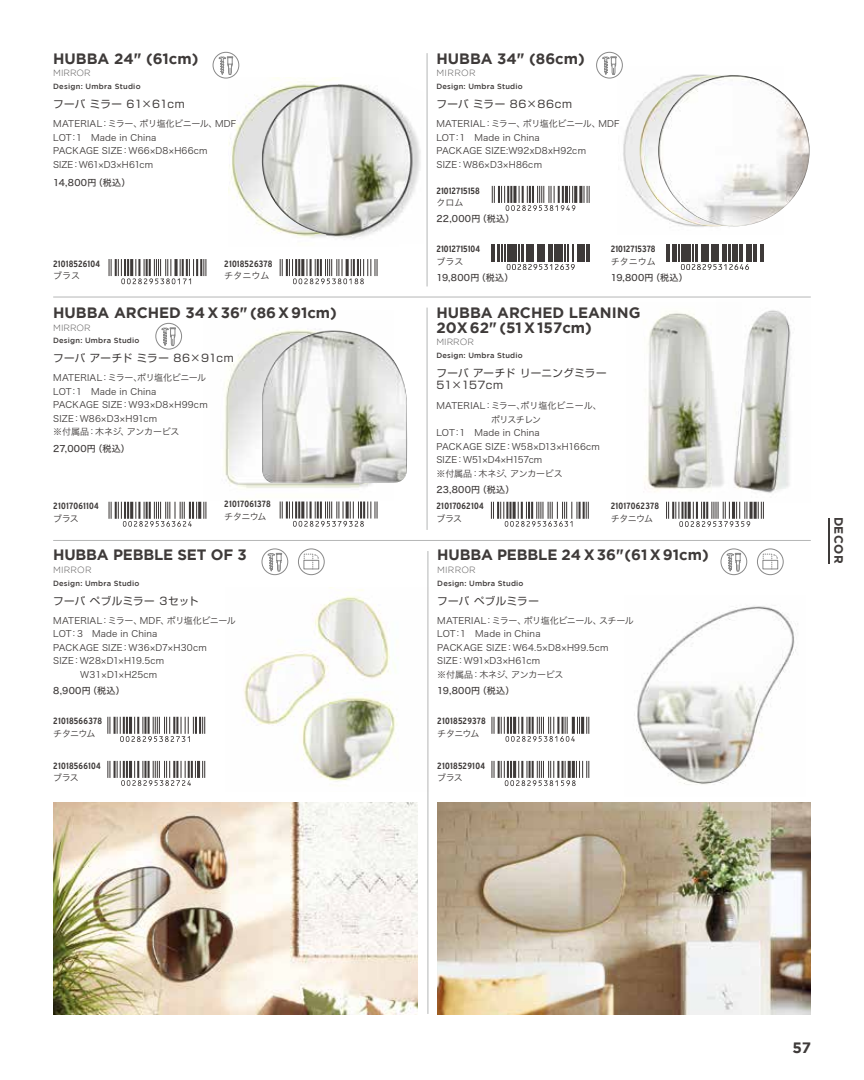
<style>
.page{position:relative;width:864px;height:1080px;background:#fff}
.page>*{position:absolute;margin:0;border:0;box-sizing:border-box;transform-origin:0 0}
.t1{font:700 15px/15px "Gotham";color:#3e3a39}
.t2{font:700 12px "Gotham";letter-spacing:.04em;color:#3e3a39}
.t3{font:10.5px/12.6px "Shin Go Pro";letter-spacing:.035em;color:#3e3a39}
.t4{font:10.5px "Shin Go Pro";letter-spacing:.06em;color:#3e3a39}
.t5{font:10.5px "Shin Go Pro";letter-spacing:.005em;color:#3e3a39}
.t6{font:9px/13.5px "Hiragino Sans W3";letter-spacing:.015em;color:#3e3a39}
.t7{font:700 condensed 9px "Interstate";letter-spacing:.015em;color:#3e3a39}
.t8{font:9px "Hiragino Sans W5";letter-spacing:.03em;color:#3e3a39}
.t9{font:300 9px "Gotham";letter-spacing:.01em;color:#595757}
.t10{font:9px "Hira Kaku Pro N W3";color:#3e3a39}
.t11{font:500 7.5px "Gotham";letter-spacing:.025em;color:#3e3a39}
.s1{font-family:"Hira Kaku Pro N W3"}
</style>
<div class="page">
<img style="left:53px;top:802px;width:364px;height:213px">
<img style="left:437px;top:802px;width:373px;height:213px">
<img style="left:229px;top:106px;width:23px;height:107px">
<img style="left:617px;top:67px;width:166px;height:160px">
<img style="left:252px;top:77px;width:169px;height:162px">
<img style="left:639px;top:75px;width:151px;height:151px;border-radius:76px">
<img style="left:657px;top:75px;width:152px;height:151px;border-radius:76px">
<img style="left:223px;top:329px;width:148px;height:160px">
<img style="left:261px;top:330px;width:146px;height:154px">
<img style="left:644px;top:311px;width:72px;height:181px">
<img style="left:716px;top:310px;width:75px;height:193px">
<img style="left:243px;top:588px;width:186px;height:204px">
<img style="left:636px;top:605px;width:160px;height:180px">
<div style="left:213px;top:52px;width:26px;height:26px;border:1px solid #898989;border-radius:50%"></div>
<svg style="left:217px;top:56px;width:16px;height:19px"></svg>
<div style="left:596px;top:52px;width:26px;height:26px;border:1px solid #898989;border-radius:50%"></div>
<svg style="left:600px;top:56px;width:16px;height:19px"></svg>
<div style="left:155px;top:323px;width:27px;height:26px;border:1px solid #898989;border-radius:50%"></div>
<svg style="left:160px;top:327px;width:16px;height:19px"></svg>
<div style="left:298px;top:549px;width:26px;height:26px;border:1px solid #898989;border-radius:50%"></div>
<svg style="left:303px;top:554px;width:16px;height:15px"></svg>
<div style="left:262px;top:549px;width:26px;height:26px;border:1px solid #898989;border-radius:50%"></div>
<svg style="left:266px;top:553px;width:16px;height:19px"></svg>
<div style="left:756px;top:549px;width:27px;height:26px;border:1px solid #898989;border-radius:50%"></div>
<svg style="left:762px;top:554px;width:15px;height:15px"></svg>
<div style="left:720px;top:549px;width:26px;height:26px;border:1px solid #898989;border-radius:50%"></div>
<svg style="left:724px;top:553px;width:16px;height:19px"></svg>
<svg style="left:108px;top:259px;width:98px;height:25px"></svg>
<svg style="left:279px;top:259px;width:98px;height:25px"></svg>
<svg style="left:491px;top:245px;width:3px;height:17px"></svg>
<hr style="left:497px;top:245px;width:3px;height:17px;background:#3e3a39">
<svg style="left:501px;top:245px;width:88px;height:25px"></svg>
<svg style="left:666px;top:245px;width:97px;height:25px"></svg>
<svg style="left:491px;top:186px;width:98px;height:25px"></svg>
<svg style="left:108px;top:502px;width:98px;height:25px"></svg>
<svg style="left:279px;top:502px;width:98px;height:25px"></svg>
<svg style="left:490px;top:502px;width:98px;height:25px"></svg>
<svg style="left:666px;top:502px;width:97px;height:25px"></svg>
<svg style="left:491px;top:717px;width:98px;height:25px"></svg>
<svg style="left:491px;top:761px;width:98px;height:25px"></svg>
<svg style="left:107px;top:717px;width:98px;height:25px"></svg>
<svg style="left:107px;top:761px;width:98px;height:25px"></svg>
<hr style="left:827px;top:518px;width:1px;height:45px;background:#3e3a39">
<hr style="left:427px;top:551px;width:1px;height:463px;background:#b5b6b6">
<hr style="left:53px;top:540px;width:757px;height:1px;background:#b5b6b6">
<hr style="left:426px;top:308px;width:1px;height:222px;background:#b5b6b6">
<hr style="left:426px;top:53px;width:1px;height:233px;background:#b5b6b6">
<hr style="left:53px;top:297px;width:757px;height:1px;background:#b5b6b6">
<h1 class="t1" style="left:53px;top:51px;width:147px">HUBBA 24" (61cm)</h1>
<p class="t9" style="left:53px;top:68px;width:39px">MIRROR</p>
<p class="t11" style="left:53px;top:82px;width:89px">Design: Umbra Studio</p>
<p class="t5" style="left:53px;top:95px;width:133px">フーバ ミラー 61×61cm</p>
<p class="t6" style="left:53px;top:116px;width:185px">MATERIAL：ミラー、ポリ塩化ビニール、MDF<br>LOT：1　Made in China<br>PACKAGE SIZE：W66×D8×H66cm<br>SIZE：W61×D3×H61cm</p>
<p class="t8" style="left:53px;top:174px;width:79px">14,800円（税込）</p>
<p class="t7" style="left:53px;top:259px;width:48px">21018526104</p>
<p class="t10" style="left:53px;top:268px;width:29px">ブラス</p>
<p class="t7" style="left:224px;top:259px;width:49px">21018526378</p>
<p class="t10" style="left:224px;top:268px;width:47px">チタニウム</p>
<h1 class="t1" style="left:53px;top:305px;width:285px">HUBBA ARCHED 34 X36" (86X91cm)</h1>
<p class="t9" style="left:53px;top:323px;width:39px">MIRROR</p>
<p class="t11" style="left:53px;top:336px;width:88px">Design: Umbra Studio</p>
<p class="t3" style="left:53px;top:351px;width:182px">フーバ アーチド ミラー 86×91cm</p>
<p class="t6" style="left:53px;top:371px;width:156px">MATERIAL：ミラー､ポリ塩化ビニール<br>LOT：1　Made in China<br>PACKAGE SIZE：W93×D8×H99cm<br>SIZE：W86×D3×H91cm<br>※付属品：木ネジ、アンカービス</p>
<p class="t8" style="left:53px;top:440px;width:78px">27,000円（税込）</p>
<p class="t7" style="left:53px;top:501px;width:47px">21017061104</p>
<p class="t6" style="left:53px;top:511px;width:27px">ブラス</p>
<p class="t7" style="left:224px;top:499px;width:48px">21017061378</p>
<p class="t6" style="left:224px;top:509px;width:44px">チタニウム</p>
<h1 class="t1" style="left:53px;top:547px;width:195px">HUBBA PEBBLE SET OF 3</h1>
<p class="t9" style="left:53px;top:565px;width:40px">MIRROR</p>
<p class="t11" style="left:53px;top:579px;width:88px">Design: Umbra Studio</p>
<p class="t3" style="left:53px;top:593px;width:147px">フーバ ペブルミラー 3セット</p>
<p class="t6" style="left:53px;top:613px;width:184px">MATERIAL：ミラー、MDF、ポリ塩化ビニール<br>LOT：3　Made in China<br>PACKAGE SIZE：W36×D7×H30cm<br>SIZE：W28×D1×H19.5cm<br>　　 W31×D1×H25cm</p>
<p class="t8" style="left:53px;top:683px;width:73px">8,900円（税込）</p>
<p class="t7" style="left:53px;top:716px;width:50px">21018566378</p>
<p class="t6" style="left:53px;top:726px;width:44px">チタニウム</p>
<p class="t7" style="left:53px;top:760px;width:49px">21018566104</p>
<p class="t6" style="left:53px;top:770px;width:27px">ブラス</p>
<h1 class="t1" style="left:436px;top:51px;width:150px">HUBBA 34" (86cm)</h1>
<p class="t9" style="left:436px;top:68px;width:41px">MIRROR</p>
<p class="t11" style="left:436px;top:82px;width:88px">Design: Umbra Studio</p>
<p class="t4" style="left:436px;top:95px;width:137px">フーバ ミラー 86×86cm</p>
<p class="t6" style="left:436px;top:116px;width:185px">MATERIAL：ミラー、ポリ塩化ビニール、MDF<br>LOT：1　Made in China<br>PACKAGE SIZE:W92xD8xH92cm<br>SIZE：W86×D3×H86cm</p>
<p class="t7" style="left:436px;top:185px;width:45px">21012715158</p>
<p class="t10" style="left:436px;top:194px;width:29px">クロム</p>
<p class="t8" style="left:436px;top:211px;width:79px">22,000円（税込）</p>
<p class="t7" style="left:436px;top:244px;width:45px">21012715104</p>
<p class="t10" style="left:436px;top:253px;width:29px">ブラス</p>
<p class="t8" style="left:436px;top:269px;width:78px">19,800円（税込）</p>
<p class="t7" style="left:610px;top:244px;width:46px">21012715378</p>
<p class="t10" style="left:610px;top:253px;width:47px">チタニウム</p>
<p class="t8" style="left:610px;top:269px;width:78px">19,800円（税込）</p>
<h1 class="t1" style="left:436px;top:305px;width:205px">HUBBA ARCHED LEANING<br>20X62" (51 X157cm)</h1>
<p class="t9" style="left:436px;top:337px;width:39px">MIRROR</p>
<p class="t11" style="left:436px;top:351px;width:88px">Design: Umbra Studio</p>
<p class="t3" style="left:436px;top:365px;width:171px">フーバ アーチド リーニングミラー<br>51×157cm</p>
<p class="t6" style="left:436px;top:399px;width:165px">MATERIAL：ミラー､<span class="s1">ポリ塩化ビニール､</span>　　　　　 ポリスチレン<br>LOT：1　Made in China<br>PACKAGE SIZE：W58×D13×H166cm<br>SIZE：W51×D4×H157cm<br>※付属品：木ネジ、アンカービス</p>
<p class="t8" style="left:436px;top:482px;width:79px">23,800円（税込）</p>
<p class="t7" style="left:436px;top:501px;width:49px">21017062104</p>
<p class="t6" style="left:436px;top:511px;width:27px">ブラス</p>
<p class="t7" style="left:610px;top:501px;width:50px">21017062378</p>
<p class="t6" style="left:610px;top:511px;width:44px">チタニウム</p>
<h1 class="t1" style="left:437px;top:547px;width:273px">HUBBA PEBBLE 24 X36"(61 X91cm)</h1>
<p class="t9" style="left:437px;top:565px;width:40px">MIRROR</p>
<p class="t11" style="left:437px;top:579px;width:88px">Design: Umbra Studio</p>
<p class="t3" style="left:437px;top:593px;width:103px">フーバ ペブルミラー</p>
<p class="t6" style="left:437px;top:613px;width:198px">MATERIAL：ミラー、ポリ塩化ビニール、スチール<br>LOT：1　Made in China<br>PACKAGE SIZE：W64.5×D8×H99.5cm<br>SIZE：W91×D3×H61cm<br>※付属品：木ネジ、アンカービス</p>
<p class="t8" style="left:437px;top:683px;width:78px">19,800円（税込）</p>
<p class="t7" style="left:437px;top:716px;width:50px">21018529378</p>
<p class="t6" style="left:437px;top:726px;width:44px">チタニウム</p>
<p class="t7" style="left:437px;top:760px;width:49px">21018529104</p>
<p class="t6" style="left:437px;top:770px;width:27px">ブラス</p>
<h2 class="t2" style="left:845px;top:517px;width:48px;rotate:90deg">DECOR</h2>
<h1 class="t1" style="left:792px;top:1040px;width:20px">57</h1>
</div>
